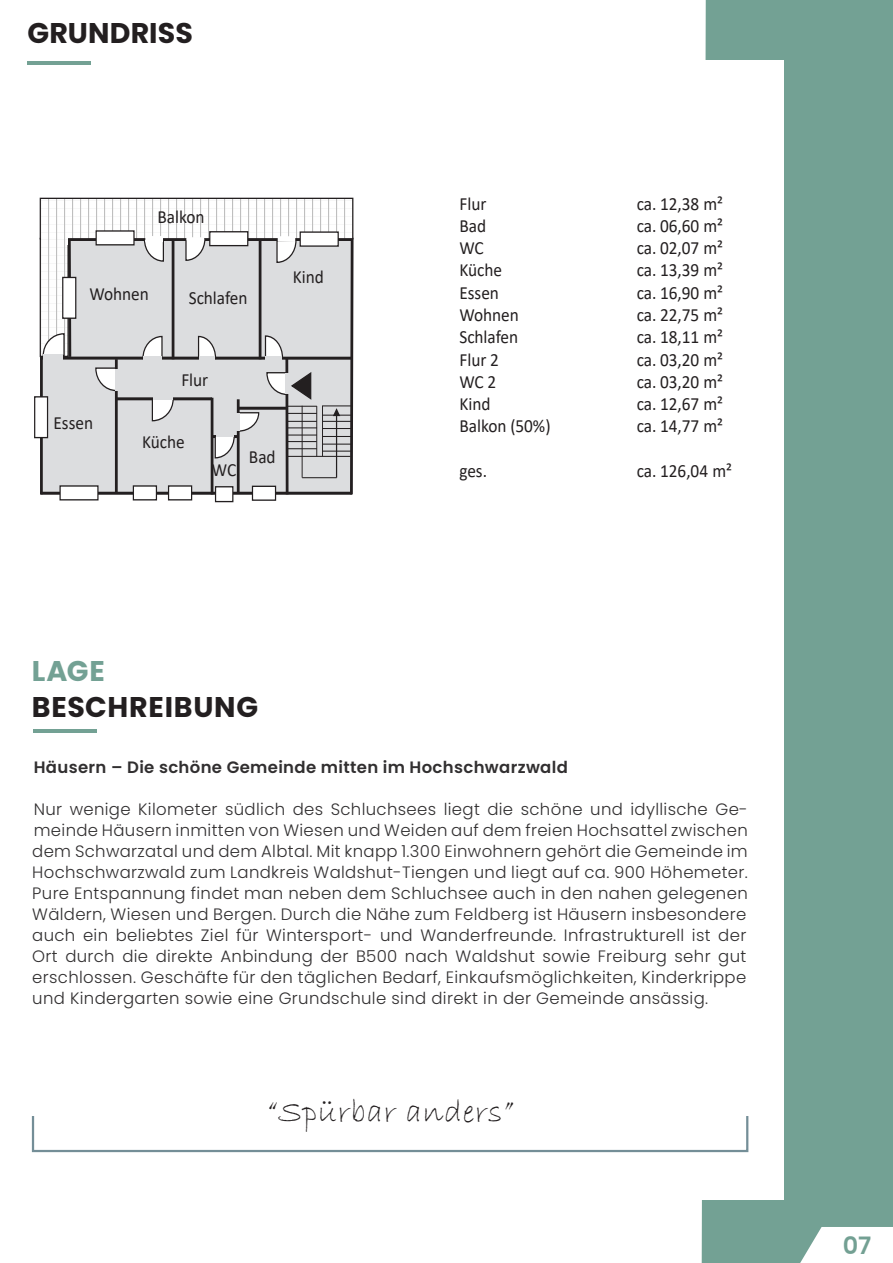
<style>
.page{position:relative;width:893px;height:1263px;background:#fff}
.page>*{position:absolute;margin:0;border:0;box-sizing:border-box;transform-origin:0 0}
.t1{font:33px "Bradley Hand ITC";letter-spacing:.02em;color:#231f20}
.t2{font:700 28.5px "Poppins";letter-spacing:.015em;color:#231f20}
.t3{font:700 28.5px "Poppins";color:#73a194}
.t4{font:600 24px "Poppins";color:#73a093}
.t5{font:18.6px "Calibri";letter-spacing:-.005em;color:#231f20;scale:.93 1}
.t6{font:300 16.5px/21px "Poppins";letter-spacing:.02em;color:#312f30;text-align:justify}
.t7{font:600 16.5px "Poppins";letter-spacing:.02em;color:#312f30}
</style>
<div class="page">
<div style="left:702px;top:0;width:191px;height:1263px;background:#73a194"></div>
<div style="left:15px;top:60px;width:769px;height:1139px;background:#fff"></div>
<div style="left:41px;top:240px;width:312px;height:252px;background:#dcdddf"></div>
<div style="left:40px;top:238px;width:29px;height:119px;border:1px solid #231f20"></div>
<hr style="left:172px;top:241px;width:2px;height:118px;background:#231f20">
<hr style="left:40px;top:357px;width:3px;height:137px;background:#231f20">
<hr style="left:115px;top:359px;width:3px;height:133px;background:#231f20">
<hr style="left:42px;top:357px;width:309px;height:3px;background:#231f20">
<hr style="left:40px;top:492px;width:312px;height:3px;background:#231f20">
<hr style="left:116px;top:397px;width:96px;height:3px;background:#231f20">
<hr style="left:70px;top:238px;width:281px;height:3px;background:#231f20">
<div style="left:63px;top:277px;width:13px;height:41px;background:#fff"></div>
<div style="left:62px;top:277px;width:14px;height:42px;border:1px solid #231f20"></div>
<div style="left:35px;top:397px;width:13px;height:41px;background:#fff"></div>
<div style="left:34px;top:396px;width:14px;height:42px;border:1px solid #231f20"></div>
<div style="left:60px;top:486px;width:38px;height:14px;background:#fff"></div>
<div style="left:59px;top:485px;width:40px;height:15px;border:1px solid #231f20"></div>
<div style="left:252px;top:486px;width:24px;height:15px;border:1px solid #231f20"></div>
<div style="left:133px;top:486px;width:23px;height:14px;background:#fff"></div>
<div style="left:133px;top:485px;width:24px;height:15px;border:1px solid #231f20"></div>
<div style="left:169px;top:486px;width:23px;height:14px;background:#fff"></div>
<div style="left:168px;top:485px;width:24px;height:15px;border:1px solid #231f20"></div>
<svg style="left:142px;top:335px;width:21px;height:25px"></svg>
<div style="left:144px;top:357px;width:18px;height:5px;background:#dcdddf"></div>
<svg style="left:151px;top:397px;width:23px;height:25px"></svg>
<div style="left:153px;top:393px;width:20px;height:7px;background:#dcdddf"></div>
<svg style="left:143px;top:241px;width:21px;height:21px"></svg>
<svg style="left:48px;top:200px;width:137px;height:37px"></svg>
<div style="left:40px;top:198px;width:313px;height:41px;border:1px solid #231f20"></div>
<hr style="left:146px;top:237px;width:16px;height:4px;background:#fff">
<div style="left:145px;top:236px;width:18px;height:6px;border:1px solid #fff"></div>
<div style="left:96px;top:231px;width:38px;height:14px;background:#fff"></div>
<div style="left:96px;top:230px;width:39px;height:15px;border:1px solid #231f20"></div>
<div style="left:41px;top:235px;width:27px;height:10px;background:#f6f6f6"></div>
<svg style="left:95px;top:197px;width:22px;height:195px"></svg>
<div style="left:115px;top:369px;width:6px;height:21px;background:#dcdddf"></div>
<svg style="left:185px;top:197px;width:169px;height:300px"></svg>
<div style="left:234px;top:413px;width:6px;height:18px;background:#dcdddf"></div>
<div style="left:216px;top:487px;width:17px;height:15px;background:#fff"></div>
<div style="left:215px;top:486px;width:18px;height:16px;border:1px solid #231f20"></div>
<svg style="left:42px;top:235px;width:31px;height:125px"></svg>
<div style="left:44px;top:354px;width:19px;height:7px;background:#dcdddf"></div>
<div style="left:32px;top:1115px;width:716px;height:37px;border:2px solid #748e97"></div>
<svg style="left:800px;top:1227px;width:93px;height:36px"></svg>
<hr style="left:27px;top:61px;width:64px;height:4px;background:#73a194">
<hr style="left:33px;top:729px;width:63px;height:3px;background:#73a194">
<h2 class="t2" style="left:27px;top:17px;width:167px">GRUNDRISS</h2>
<p class="t5" style="left:157px;top:210px;width:52px">Balkon</p>
<p class="t5" style="left:89px;top:288px;width:65px">Wohnen</p>
<p class="t5" style="left:189px;top:291px;width:65px">Schlafen</p>
<p class="t5" style="left:54px;top:417px;width:44px">Essen</p>
<p class="t5" style="left:181px;top:373px;width:31px">Flur</p>
<p class="t5" style="left:142px;top:435px;width:47px">Küche</p>
<p class="t5" style="left:293px;top:270px;width:35px">Kind</p>
<p class="t5" style="left:459px;top:197px;width:31px">Flur</p>
<p class="t5" style="left:637px;top:197px;width:94px">ca. 12,38 m²</p>
<p class="t5" style="left:459px;top:219px;width:30px">Bad</p>
<p class="t5" style="left:637px;top:219px;width:94px">ca. 06,60 m²</p>
<p class="t5" style="left:459px;top:241px;width:28px">WC</p>
<p class="t5" style="left:637px;top:241px;width:94px">ca. 02,07 m²</p>
<p class="t5" style="left:459px;top:264px;width:47px">Küche</p>
<p class="t5" style="left:637px;top:264px;width:94px">ca. 13,39 m²</p>
<p class="t5" style="left:459px;top:286px;width:44px">Essen</p>
<p class="t5" style="left:637px;top:286px;width:94px">ca. 16,90 m²</p>
<p class="t5" style="left:459px;top:308px;width:65px">Wohnen</p>
<p class="t5" style="left:637px;top:308px;width:94px">ca. 22,75 m²</p>
<p class="t5" style="left:459px;top:330px;width:65px">Schlafen</p>
<p class="t5" style="left:637px;top:330px;width:94px">ca. 18,11 m²</p>
<p class="t5" style="left:459px;top:353px;width:44px">Flur 2</p>
<p class="t5" style="left:637px;top:353px;width:94px">ca. 03,20 m²</p>
<p class="t5" style="left:459px;top:375px;width:41px">WC 2</p>
<p class="t5" style="left:637px;top:375px;width:94px">ca. 03,20 m²</p>
<p class="t5" style="left:459px;top:397px;width:35px">Kind</p>
<p class="t5" style="left:637px;top:397px;width:94px">ca. 12,67 m²</p>
<p class="t5" style="left:459px;top:420px;width:100px">Balkon (50%)</p>
<p class="t5" style="left:637px;top:420px;width:94px">ca. 14,77 m²</p>
<p class="t5" style="left:249px;top:450px;width:30px">Bad</p>
<p class="t5" style="left:212px;top:463px;width:28px">WC</p>
<p class="t5" style="left:459px;top:464px;width:31px">ges.</p>
<p class="t5" style="left:637px;top:464px;width:104px">ca. 126,04 m²</p>
<h2 class="t3" style="left:32px;top:655px;width:75px">LAGE</h2>
<h2 class="t2" style="left:32px;top:691px;width:228px">BESCHREIBUNG</h2>
<p class="t7" style="left:34px;top:758px;width:536px">Häusern – Die schöne Gemeinde mitten im Hochschwarzwald</p>
<p class="t6" style="left:32px;top:799px;width:717px">Nur wenige Kilometer südlich des Schluchsees liegt die schöne und idyllische Ge&shy;meinde Häusern inmitten von Wiesen und Weiden auf dem freien Hochsattel zwischen dem Schwarzatal und dem Albtal. Mit knapp 1.300 Einwohnern gehört die Gemeinde im Hochschwarzwald zum Landkreis Waldshut-Tiengen und liegt auf ca. 900 Höhemeter.<br>Pure Entspannung findet man neben dem Schluchsee auch in den nahen gelegenen Wäldern, Wiesen und Bergen. Durch die Nähe zum Feldberg ist Häusern insbesondere auch ein beliebtes Ziel für Wintersport- und Wanderfreunde. Infrastrukturell ist der Ort durch die direkte Anbindung der B500 nach Waldshut sowie Freiburg sehr gut erschlossen. Geschäfte für den täglichen Bedarf, Einkaufsmöglichkeiten, Kinderkrippe und Kindergarten sowie eine Grundschule sind direkt in der Gemeinde ansässig.</p>
<h1 class="t1" style="left:267px;top:1096px;width:249px">“Spürbar anders”</h1>
<h3 class="t4" style="left:843px;top:1232px;width:30px">07</h3>
</div>
